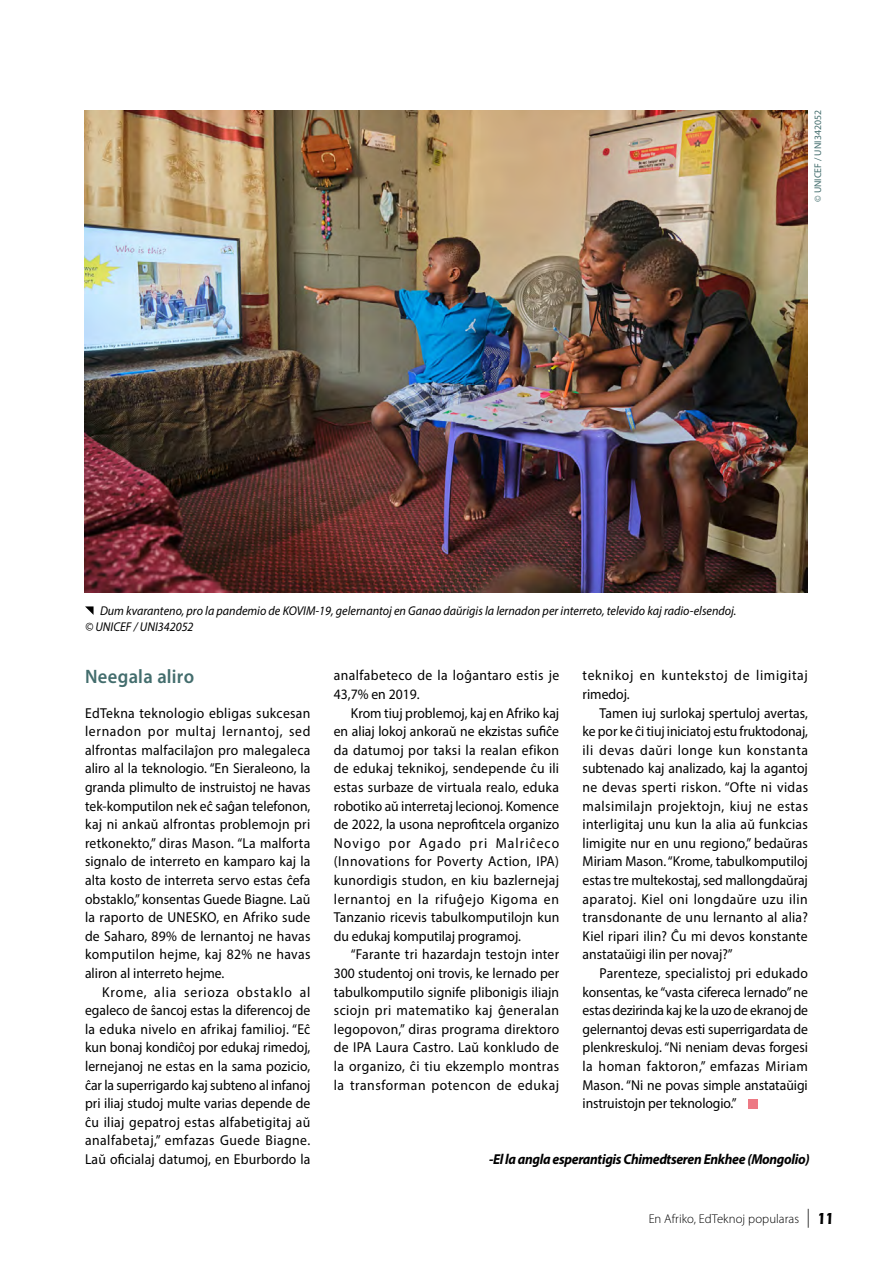
<style>
.page{position:relative;width:893px;height:1263px;background:#fff}
.page>*{position:absolute;margin:0;border:0;box-sizing:border-box;transform-origin:0 0}
.t1{font:600 19.5px "Myriad Pro";letter-spacing:.015em;color:#436d6d;scale:.95 1}
.t2{font:14.4px/18.6px "Myriad Pro";letter-spacing:.01em;color:#000;text-align:justify;scale:.95 1}
.t3{font:italic 700 14.4px "Myriad Pro";letter-spacing:-.025em;color:#000;scale:.95 1}
.t4{font:14.4px/18.6px "Myriad Pro";letter-spacing:.03em;color:#000;scale:.95 1}
.t5{font:14.4px/18.6px "Myriad Pro";letter-spacing:.05em;color:#000;scale:.95 1}
.t6{font:italic 12.75px/16.5px "Myriad Pro";color:#000;scale:.95 1}
.t7{font:300 12.75px "Myriad Pro";color:#000}
.t8{font:9.75px "Myriad Pro";color:#436d6d}
.s1{font-weight:400;font-size:18.9px}
.s2{font-family:"ITC Eras Std";font-weight:600;font-size:16.5px}
</style>
<div class="page">
<img style="left:85px;top:111px;width:723px;height:482px">
<div style="left:749px;top:1099px;width:9px;height:9px;background:#ed7984"></div>
<svg style="left:85px;top:606px;width:9px;height:9px"></svg>
<p class="t8" style="left:812px;top:202px;width:93px;rotate:-90deg">© UNICEF / UNI342052</p>
<p class="t6" style="left:85px;top:602px;width:687px;text-indent:15px">Dum kvaranteno, pro la pandemio de KOVIM-19, gelernantoj en Ganao daŭrigis la lernadon per interreto, televido kaj radio-elsendoj. © UNICEF / UNI342052</p>
<h1 class="t1" style="left:85px;top:664px;width:116px">Neegala aliro</h1>
<p class="t2" style="left:85px;top:703px;width:239px">EdTekna teknologio ebligas sukcesan lernadon por multaj lernantoj, sed alfrontas malfacilaĵon pro malegaleca aliro al la teknologio. “En Sieraleono, la granda plimulto de instruistoj ne havas tek-komputilon nek eĉ saĝan telefonon, kaj ni ankaŭ alfrontas problemojn pri retkonekto,” diras Mason. “La malforta signalo de interreto en kamparo kaj la alta kosto de interreta servo estas ĉefa obstaklo,” konsentas Guede Biagne. Laŭ la raporto de UNESKO, en Afriko sude de Saharo, 89% de lernantoj ne havas komputilon hejme, kaj 82% ne havas aliron al interreto hejme.</p>
<p class="t2" style="left:85px;top:982px;width:239px;text-indent:17px">Krome, alia serioza obstaklo al egaleco de ŝancoj estas la diferencoj de la eduka nivelo en afrikaj familioj. “Eĉ kun bonaj kondiĉoj por edukaj rimedoj, lernejanoj ne estas en la sama pozicio, ĉar la superrigardo kaj subteno al infanoj pri iliaj studoj multe varias depende de ĉu iliaj gepatroj estas alfabetigitaj aŭ analfabetaj,” emfazas Guede Biagne.<br>Laŭ oficialaj datumoj, en Eburbordo la</p>
<p class="t4" style="left:334px;top:666px;width:239px">analfabeteco de la loĝantaro estis je<br>43,7% en 2019.</p>
<p class="t2" style="left:334px;top:703px;width:239px;text-indent:17px">Krom tiuj problemoj, kaj en Afriko kaj en aliaj lokoj ankoraŭ ne ekzistas sufiĉe da datumoj por taksi la realan efikon de edukaj teknikoj, sendepende ĉu ili estas surbaze de virtuala realo, eduka robotiko aŭ interretaj lecionoj. Komence de 2022, la usona neprofitcela organizo Novigo por Agado pri Malriĉeco (Innovations for Poverty Action, IPA) kunordigis studon, en kiu bazlernejaj lernantoj en la rifuĝejo Kigoma en Tanzanio ricevis tabulkomputilojn kun du edukaj komputilaj programoj.</p>
<p class="t2" style="left:334px;top:945px;width:239px;text-indent:17px">“Farante tri hazardajn testojn inter 300 studentoj oni trovis, ke lernado per tabulkomputilo signife plibonigis iliajn sciojn pri matematiko kaj ĝeneralan legopovon,” diras programa direktoro de IPA Laura Castro. Laŭ konkludo de la organizo, ĉi tiu ekzemplo montras la transforman potencon de edukaj</p>
<p class="t5" style="left:583px;top:666px;width:239px">teknikoj en kuntekstoj de limigitaj rimedoj.</p>
<p class="t2" style="left:583px;top:703px;width:239px;text-indent:17px">Tamen iuj surlokaj spertuloj avertas, ke por ke ĉi tiuj iniciatoj estu fruktodonaj, ili devas daŭri longe kun konstanta subtenado kaj analizado, kaj la agantoj ne devas sperti riskon. “Ofte ni vidas malsimilajn projektojn, kiuj ne estas interligitaj unu kun la alia aŭ funkcias limigite nur en unu regiono,” bedaŭras Miriam Mason. “Krome, tabulkomputiloj estas tre multekostaj, sed mallongdaŭraj aparatoj. Kiel oni longdaŭre uzu ilin transdonante de unu lernanto al alia?<br>Kiel ripari ilin? Ĉu mi devos konstante anstataŭigi ilin per novaj?”</p>
<p class="t2" style="left:583px;top:964px;width:239px;text-indent:17px">Parenteze, specialistoj pri edukado konsentas, ke “vasta cifereca lernado” ne estas dezirinda kaj ke la uzo de ekranoj de gelernantoj devas esti superrigardata de plenkreskuloj. “Ni neniam devas forgesi la homan faktoron,” emfazas Miriam Mason. “Ni ne povas simple anstataŭigi instruistojn per teknologio.”</p>
<p class="t3" style="left:489px;top:1150px;width:339px">-El la angla esperantigis Chimedtseren Enkhee (Mongolio)</p>
<p class="t7" style="left:649px;top:1211px;width:188px">En Afriko, EdTeknoj popularas <span class="s1">|</span> <span class="s2">11</span></p>
</div>
